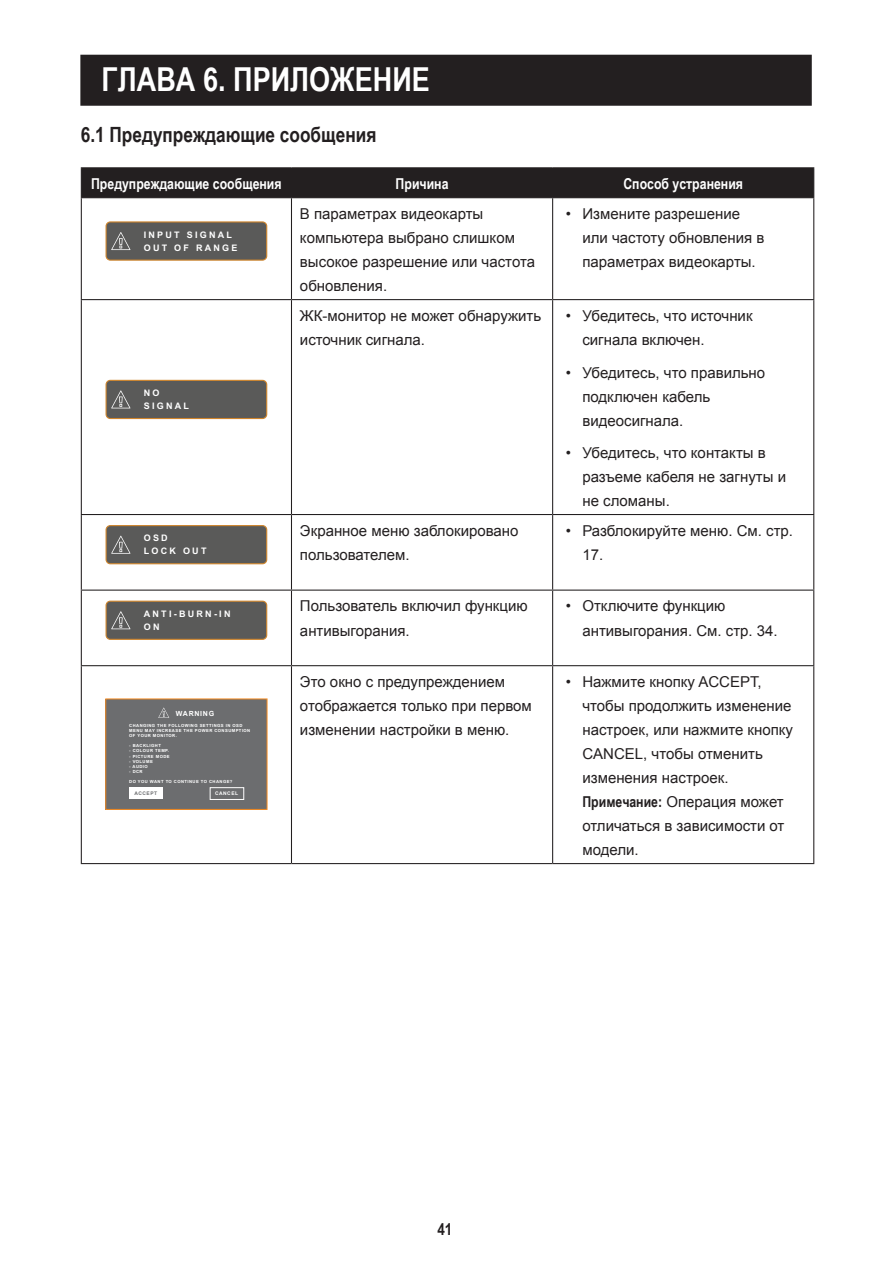
<style>
.page{position:relative;width:893px;height:1263px;background:#fff}
.page>*{position:absolute;margin:0;border:0;box-sizing:border-box;transform-origin:0 0}
.t1{font:700 33px "Arial Narrow";color:#fff}
.t2{font:700 21px "Arial Narrow";color:#231f20}
.t3{font:700 16.5px "Arial Narrow";color:#231f20}
.t4{font:15px/24px "Arial";color:#231f20}
.t5{font:700 15px "Arial Narrow";color:#fff}
.t6{font:700 9px/12.9px "Arial";letter-spacing:.25em;color:#fff}
.t7{font:700 7.05px "Arial";letter-spacing:.1em;color:#fff}
.t8{font:700 4.95px "Arial";letter-spacing:.1em;color:#6c6d6f}
.t9{font:700 4.95px "Arial";letter-spacing:.1em;color:#fff}
.t10{font:700 4.2px/5.1px "Arial";letter-spacing:.1em;color:#fff}
.s1{font-family:"Arial Narrow";font-weight:700}
</style>
<div class="page">
<div style="left:81px;top:55px;width:730px;height:50px;background:#231f20"></div>
<div style="left:80px;top:55px;width:732px;height:51px;border:2px solid #231f20"></div>
<hr style="left:81px;top:167px;width:210px;height:1px;background:#231f20">
<hr style="left:291px;top:167px;width:262px;height:1px;background:#231f20">
<hr style="left:553px;top:167px;width:261px;height:1px;background:#231f20">
<div style="left:81px;top:168px;width:733px;height:29px;background:#231f20"></div>
<hr style="left:81px;top:197px;width:210px;height:1px;background:#231f20">
<hr style="left:81px;top:198px;width:1px;height:101px;background:#231f20">
<hr style="left:291px;top:197px;width:262px;height:1px;background:#231f20">
<hr style="left:291px;top:198px;width:1px;height:101px;background:#231f20">
<hr style="left:553px;top:197px;width:261px;height:1px;background:#231f20">
<hr style="left:552px;top:198px;width:1px;height:101px;background:#231f20">
<hr style="left:813px;top:198px;width:1px;height:101px;background:#231f20">
<hr style="left:81px;top:299px;width:210px;height:1px;background:#231f20">
<hr style="left:81px;top:300px;width:1px;height:214px;background:#231f20">
<hr style="left:291px;top:299px;width:262px;height:1px;background:#231f20">
<hr style="left:291px;top:300px;width:1px;height:214px;background:#231f20">
<hr style="left:553px;top:299px;width:261px;height:1px;background:#231f20">
<hr style="left:552px;top:300px;width:1px;height:214px;background:#231f20">
<hr style="left:813px;top:300px;width:1px;height:214px;background:#231f20">
<hr style="left:81px;top:514px;width:210px;height:1px;background:#231f20">
<hr style="left:81px;top:515px;width:1px;height:75px;background:#231f20">
<hr style="left:291px;top:514px;width:262px;height:1px;background:#231f20">
<hr style="left:291px;top:515px;width:1px;height:75px;background:#231f20">
<hr style="left:553px;top:514px;width:261px;height:1px;background:#231f20">
<hr style="left:552px;top:515px;width:1px;height:75px;background:#231f20">
<hr style="left:813px;top:515px;width:1px;height:75px;background:#231f20">
<hr style="left:81px;top:590px;width:210px;height:1px;background:#231f20">
<hr style="left:81px;top:591px;width:1px;height:74px;background:#231f20">
<hr style="left:291px;top:590px;width:262px;height:1px;background:#231f20">
<hr style="left:291px;top:591px;width:1px;height:74px;background:#231f20">
<hr style="left:553px;top:590px;width:261px;height:1px;background:#231f20">
<hr style="left:552px;top:591px;width:1px;height:74px;background:#231f20">
<hr style="left:813px;top:591px;width:1px;height:74px;background:#231f20">
<hr style="left:81px;top:665px;width:210px;height:1px;background:#231f20">
<hr style="left:81px;top:666px;width:1px;height:197px;background:#231f20">
<hr style="left:291px;top:665px;width:262px;height:1px;background:#231f20">
<hr style="left:291px;top:666px;width:1px;height:197px;background:#231f20">
<hr style="left:553px;top:665px;width:261px;height:1px;background:#231f20">
<hr style="left:552px;top:666px;width:1px;height:197px;background:#231f20">
<hr style="left:813px;top:666px;width:1px;height:197px;background:#231f20">
<hr style="left:81px;top:863px;width:210px;height:1px;background:#231f20">
<hr style="left:291px;top:863px;width:262px;height:1px;background:#231f20">
<hr style="left:553px;top:863px;width:261px;height:1px;background:#231f20">
<div style="left:106px;top:222px;width:161px;height:38px;background:#5a5a59;border-radius:4px"></div>
<div style="left:106px;top:221px;width:161px;height:40px;border:1px solid #cf852c;border-radius:4px"></div>
<svg style="left:111px;top:232px;width:19px;height:18px"></svg>
<div style="left:106px;top:380px;width:161px;height:38px;background:#5a5a59;border-radius:4px"></div>
<div style="left:106px;top:380px;width:161px;height:39px;border:1px solid #cf852c;border-radius:4px"></div>
<svg style="left:111px;top:390px;width:19px;height:18px"></svg>
<div style="left:106px;top:526px;width:161px;height:38px;background:#5a5a59;border-radius:4px"></div>
<div style="left:106px;top:525px;width:161px;height:39px;border:1px solid #cf852c;border-radius:4px"></div>
<svg style="left:111px;top:536px;width:19px;height:18px"></svg>
<div style="left:106px;top:601px;width:161px;height:38px;background:#5a5a59;border-radius:4px"></div>
<div style="left:106px;top:601px;width:161px;height:39px;border:1px solid #cf852c;border-radius:4px"></div>
<svg style="left:111px;top:611px;width:19px;height:18px"></svg>
<div style="left:106px;top:699px;width:161px;height:110px;background:#6c6d6f"></div>
<div style="left:106px;top:699px;width:161px;height:111px;border:1px solid #f48a20"></div>
<div style="left:210px;top:787px;width:34px;height:13px;border:1px solid #fff"></div>
<div style="left:129px;top:787px;width:34px;height:12px;background:#fff"></div>
<svg style="left:158px;top:708px;width:11px;height:10px"></svg>
<h1 class="t1" style="left:102px;top:54px;width:330px">ГЛАВА 6. ПРИЛОЖЕНИЕ</h1>
<h2 class="t2" style="left:81px;top:118px;width:297px">6.1 Предупреждающие сообщения</h2>
<p class="t5" style="left:91px;top:173px;width:192px">Предупреждающие сообщения</p>
<p class="t5" style="left:396px;top:173px;width:54px">Причина</p>
<p class="t5" style="left:623px;top:173px;width:121px">Способ устранения</p>
<p class="t6" style="left:144px;top:229px;width:95px">INPUT SIGNAL<br>OUT OF RANGE</p>
<p class="t4" style="left:300px;top:202px;width:237px">В параметрах видеокарты компьютера выбрано слишком высокое разрешение или частота обновления.</p>
<p class="t4" style="left:582px;top:202px;width:183px;text-indent:-16px">• Измените разрешение или частоту обновления в параметрах видеокарты.</p>
<p class="t6" style="left:144px;top:387px;width:47px">NO<br>SIGNAL</p>
<p class="t4" style="left:300px;top:304px;width:243px">ЖК-монитор не может обнаружить источник сигнала.</p>
<p class="t4" style="left:582px;top:304px;width:172px;text-indent:-16px">• Убедитесь, что источник сигнала включен.</p>
<p class="t4" style="left:582px;top:360px;width:184px;text-indent:-16px">• Убедитесь, что правильно подключен кабель видеосигнала.</p>
<p class="t4" style="left:582px;top:441px;width:205px;text-indent:-16px">• Убедитесь, что контакты в разъеме кабеля не загнуты и не сломаны.</p>
<p class="t6" style="left:144px;top:533px;width:64px">OSD<br>LOCK OUT</p>
<p class="t4" style="left:300px;top:519px;width:220px">Экранное меню заблокировано пользователем.</p>
<p class="t4" style="left:582px;top:519px;width:212px;text-indent:-16px">• Разблокируйте меню. См. стр.<br>17.</p>
<p class="t6" style="left:144px;top:608px;width:88px">ANTI-BURN-IN<br>ON</p>
<p class="t4" style="left:300px;top:594px;width:229px">Пользователь включил функцию антивыгорания.</p>
<p class="t4" style="left:582px;top:594px;width:197px;text-indent:-16px">• Отключите функцию антивыгорания. См. стр. 34.</p>
<p class="t7" style="left:176px;top:708px;width:40px">WARNING</p>
<p class="t10" style="left:129px;top:723px;width:123px">CHANGING THE FOLLOWING SETTINGS IN OSD<br>MENU MAY INCREASE THE POWER CONSUMPTION<br>OF YOUR MONITOR.</p>
<p class="t10" style="left:129px;top:743px;width:33px">- BACKLIGHT</p>
<p class="t10" style="left:129px;top:748px;width:41px">- COLOUR TEMP.</p>
<p class="t10" style="left:129px;top:754px;width:42px">- PICTURE MODE</p>
<p class="t10" style="left:129px;top:759px;width:25px">- VOLUME</p>
<p class="t10" style="left:129px;top:764px;width:20px">- AUDIO</p>
<p class="t10" style="left:129px;top:769px;width:15px">- DCR</p>
<p class="t10" style="left:129px;top:779px;width:105px">DO YOU WANT TO CONTINUE TO CHANGE?</p>
<p class="t8" style="left:134px;top:790px;width:24px">ACCEPT</p>
<p class="t9" style="left:215px;top:790px;width:24px">CANCEL</p>
<p class="t4" style="left:300px;top:670px;width:233px">Это окно с предупреждением отображается только при первом изменении настройки в меню.</p>
<p class="t4" style="left:582px;top:670px;width:212px;text-indent:-16px">• Нажмите кнопку ACCEPT, чтобы продолжить изменение настроек, или нажмите кнопку<br>CANCEL, чтобы отменить изменения настроек.<br><span class="s1">Примечание:</span> Операция может отличаться в зависимости от модели.</p>
<p class="t3" style="left:437px;top:1216px;width:17px">41</p>
</div>
